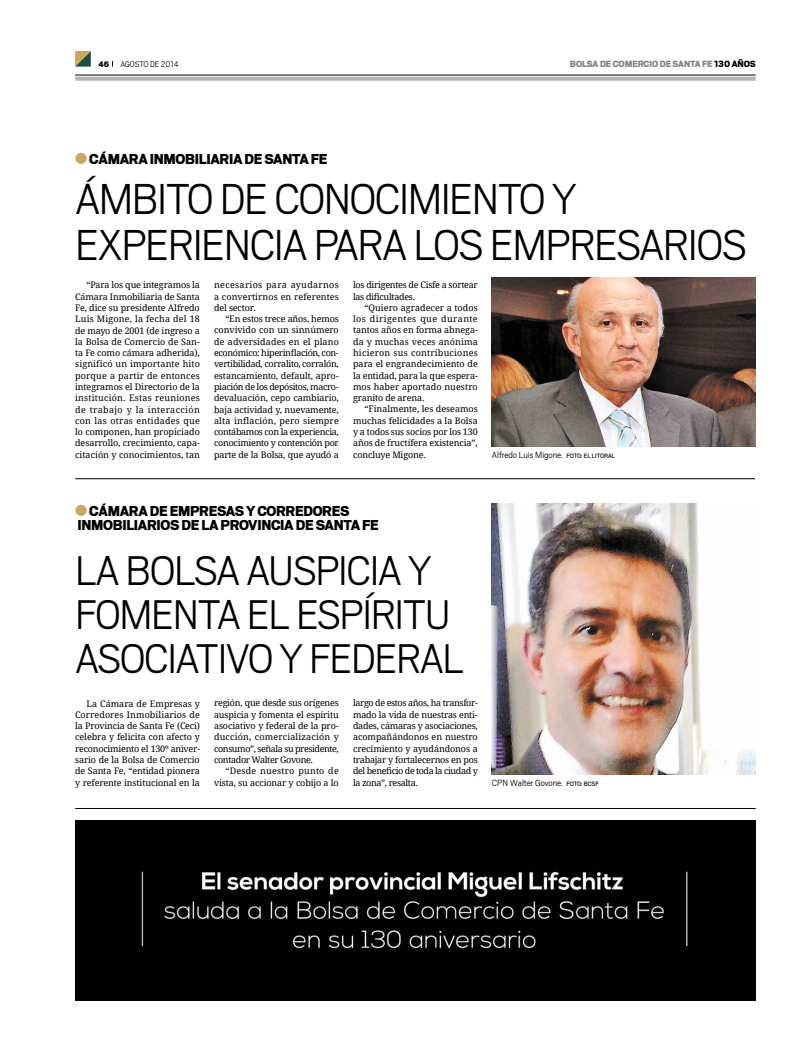
<style>
.page{position:relative;width:794px;height:1052px;background:#fff}
.page>*{position:absolute;margin:0;border:0;box-sizing:border-box;transform-origin:0 0}
.t1{font:300 48px/46px "Scout";letter-spacing:-.03em;color:#000}
.t2{font:300 46px/44px "Scout";letter-spacing:-.03em;color:#000}
.t3{font:900 16px/14px "Scout";letter-spacing:-.02em;color:#000}
.t4{font:300 10px "Scout";letter-spacing:-.005em;color:#000}
.t5{font:900 10px "Scout";letter-spacing:-.01em;color:#828282}
.t6{font:9px/11.3px "Droid Serif";letter-spacing:-.015em;color:#000;text-align:justify}
.t7{font:9px "Droid Serif";letter-spacing:-.04em;color:#000}
.t8{font:9px "Droid Serif";letter-spacing:-.035em;color:#000}
.t9{font:9px "Droid Serif";letter-spacing:.015em;color:#000}
.t10{font:9px "Droid Serif";letter-spacing:.02em;color:#000}
.t11{font:9px "Droid Serif";letter-spacing:.01em;color:#000}
.t12{font:9px "Droid Serif";letter-spacing:.005em;color:#000}
.t13{font:9px "Droid Serif";letter-spacing:-.045em;color:#000}
.t14{font:9px "Droid Serif";letter-spacing:.035em;color:#000}
.t15{font:9px "Droid Serif";letter-spacing:.045em;color:#000}
.t16{font:9px "Droid Serif";letter-spacing:.025em;color:#000}
.t17{font:300 9px "Scout";letter-spacing:-.015em;color:#000}
.t18{font:900 9px "Scout";color:#000}
.s1{color:#000}
.s2{font-weight:400;font-size:7px}
</style>
<div class="page">
<svg style="left:75px;top:77px;width:680px;height:4px;background:#b9b9b9"></svg>
<hr style="left:75px;top:75px;width:680px;height:1px;background:#000">
<svg style="left:75px;top:51px;width:16px;height:16px"></svg>
<img style="left:492px;top:503px;width:263px;height:271px">
<img style="left:492px;top:277px;width:263px;height:169px">
<hr style="left:75px;top:808px;width:680px;height:1px;background:#000">
<hr style="left:75px;top:478px;width:680px;height:1px;background:#000">
<img style="left:75px;top:821px;width:681px;height:180px">
<p class="t18" style="left:99px;top:58px;width:12px">46</p>
<p class="t17" style="left:120px;top:58px;width:60px">AGOSTO DE 2014</p>
<p class="t5" style="left:570px;top:57px;width:187px">BOLSA DE COMERCIO DE SANTA FE <span class="s1">130 AÑOS</span></p>
<p class="t3" style="left:89px;top:151px;width:240px">CÁMARA INMOBILIARIA DE SANTA FE</p>
<p class="t1" style="left:75px;top:173px;width:23px">ÁMBI</p>
<p class="t1" style="left:75px;top:173px;width:673px;text-indent:91px">TO DE CONOCIMI ENTO Y<br>EXPERI ENCIA PARA LOS EMPRESARIOS</p>
<p class="t6" style="left:75px;top:279px;width:126px;text-indent:11px">“Para los que integramos la Cámara Inmobiliaria de Santa Fe, dice su presidente Alfredo Luis Migone, la fecha del 18 de mayo de 2001 (de ingreso a la Bolsa de Comercio de San&shy;ta Fe como cámara adherida), significó un importante hito porque a partir de entonces integramos el Directorio de la institución. Estas reuniones de trabajo y la interacción con las otras entidades que lo componen, han propiciado desarrollo, crecimiento, capa&shy;citación y conocimientos, tan</p>
<p class="t14" style="left:214px;top:279px;width:126px">necesarios para ayudarnos</p>
<p class="t11" style="left:214px;top:291px;width:126px">a convertirnos en referentes</p>
<p class="t6" style="left:214px;top:302px;width:44px">del sector.</p>
<p class="t6" style="left:225px;top:313px;width:115px">“En estos trece años, hemos</p>
<p class="t6" style="left:214px;top:325px;width:126px">convivido con un sinnúmero</p>
<p class="t9" style="left:214px;top:336px;width:126px">de adversidades en el plano</p>
<p class="t7" style="left:214px;top:347px;width:126px">económico: hiperinflación, con-</p>
<p class="t8" style="left:214px;top:358px;width:126px">vertibilidad, corralito, corralón,</p>
<p class="t6" style="left:214px;top:370px;width:126px">estancamiento, default, apro-</p>
<p class="t7" style="left:214px;top:381px;width:126px">piación de los depósitos, macro-</p>
<p class="t6" style="left:214px;top:392px;width:126px">devaluación, cepo cambiario,</p>
<p class="t6" style="left:214px;top:404px;width:126px">baja actividad y, nuevamente,</p>
<p class="t10" style="left:214px;top:415px;width:126px">alta inflación, pero siempre</p>
<p class="t8" style="left:214px;top:426px;width:126px">contábamos con la experiencia,</p>
<p class="t6" style="left:214px;top:437px;width:126px">conocimiento y contención por</p>
<p class="t6" style="left:214px;top:449px;width:126px">parte de la Bolsa, que ayudó a</p>
<p class="t6" style="left:353px;top:279px;width:126px">los dirigentes de Cisfe a sortear</p>
<p class="t8" style="left:353px;top:291px;width:64px">las dificultades.</p>
<p class="t12" style="left:364px;top:302px;width:115px">“Quiero agradecer a todos</p>
<p class="t15" style="left:353px;top:313px;width:126px">los dirigentes que durante</p>
<p class="t6" style="left:353px;top:324px;width:126px">tantos años en forma abnega-</p>
<p class="t9" style="left:353px;top:336px;width:126px">da y muchas veces anónima</p>
<p class="t10" style="left:353px;top:347px;width:126px">hicieron sus contribuciones</p>
<p class="t12" style="left:353px;top:358px;width:126px">para el engrandecimiento de</p>
<p class="t6" style="left:353px;top:370px;width:126px">la entidad, para la que espera-</p>
<p class="t11" style="left:353px;top:381px;width:126px">mos haber aportado nuestro</p>
<p class="t6" style="left:353px;top:392px;width:73px">granito de arena.</p>
<p class="t6" style="left:364px;top:404px;width:115px">“Finalmente, les deseamos</p>
<p class="t6" style="left:353px;top:415px;width:126px">muchas felicidades a la Bolsa</p>
<p class="t6" style="left:353px;top:426px;width:126px">y a todos sus socios por los 130</p>
<p class="t6" style="left:353px;top:437px;width:126px">años de fructífera existencia”,</p>
<p class="t6" style="left:353px;top:449px;width:75px">concluye Migone.</p>
<p class="t4" style="left:492px;top:448px;width:125px">ALFREDO LUIS MIGONE. <span class="s2">FOTO: EL LITORAL</span></p>
<p class="t3" style="left:77px;top:503px;width:303px;text-indent:12px">CÁMARA DE EMPRESAS Y CORREDORES<br>INMOBILIARIOS DE LA PROVINCIA DE SANTA FE</p>
<p class="t2" style="left:75px;top:546px;width:377px">LA BOLSA AUSPICIA Y<br>FOMENTA EL ESPÍRITU<br>ASOCIATIVO Y FEDERAL</p>
<p class="t6" style="left:75px;top:697px;width:126px;text-indent:11px">La Cámara de Empresas y Corredores Inmobiliarios de la Provincia de Santa Fe (Ceci) celebra y felicita con afecto y reconocimiento el 130º aniver&shy;sario de la Bolsa de Comercio de Santa Fe, “entidad pionera y referente institucional en la</p>
<p class="t6" style="left:214px;top:697px;width:126px">región, que desde sus orígenes</p>
<p class="t6" style="left:214px;top:709px;width:126px">auspicia y fomenta el espíritu</p>
<p class="t6" style="left:214px;top:720px;width:126px">asociativo y federal de la pro-</p>
<p class="t9" style="left:214px;top:731px;width:126px">ducción, comercialización y</p>
<p class="t13" style="left:214px;top:743px;width:126px">consumo”, señala su presidente,</p>
<p class="t7" style="left:214px;top:754px;width:101px">contador Walter Govone.</p>
<p class="t16" style="left:225px;top:765px;width:115px">“Desde nuestro punto de</p>
<p class="t6" style="left:214px;top:777px;width:126px">vista, su accionar y cobijo a lo</p>
<p class="t6" style="left:353px;top:697px;width:126px">largo de estos años, ha transfor&shy;mado la vida de nuestras enti&shy;dades, cámaras y asociaciones, acompañándonos en nuestro crecimiento y ayudándonos a trabajar y fortalecernos en pos del beneficio de toda la ciudad y la zona”, resalta.</p>
<p class="t4" style="left:492px;top:776px;width:108px">CPN WALTER GOVONE. <span class="s2">FOTO: BCSF</span></p>
</div>
